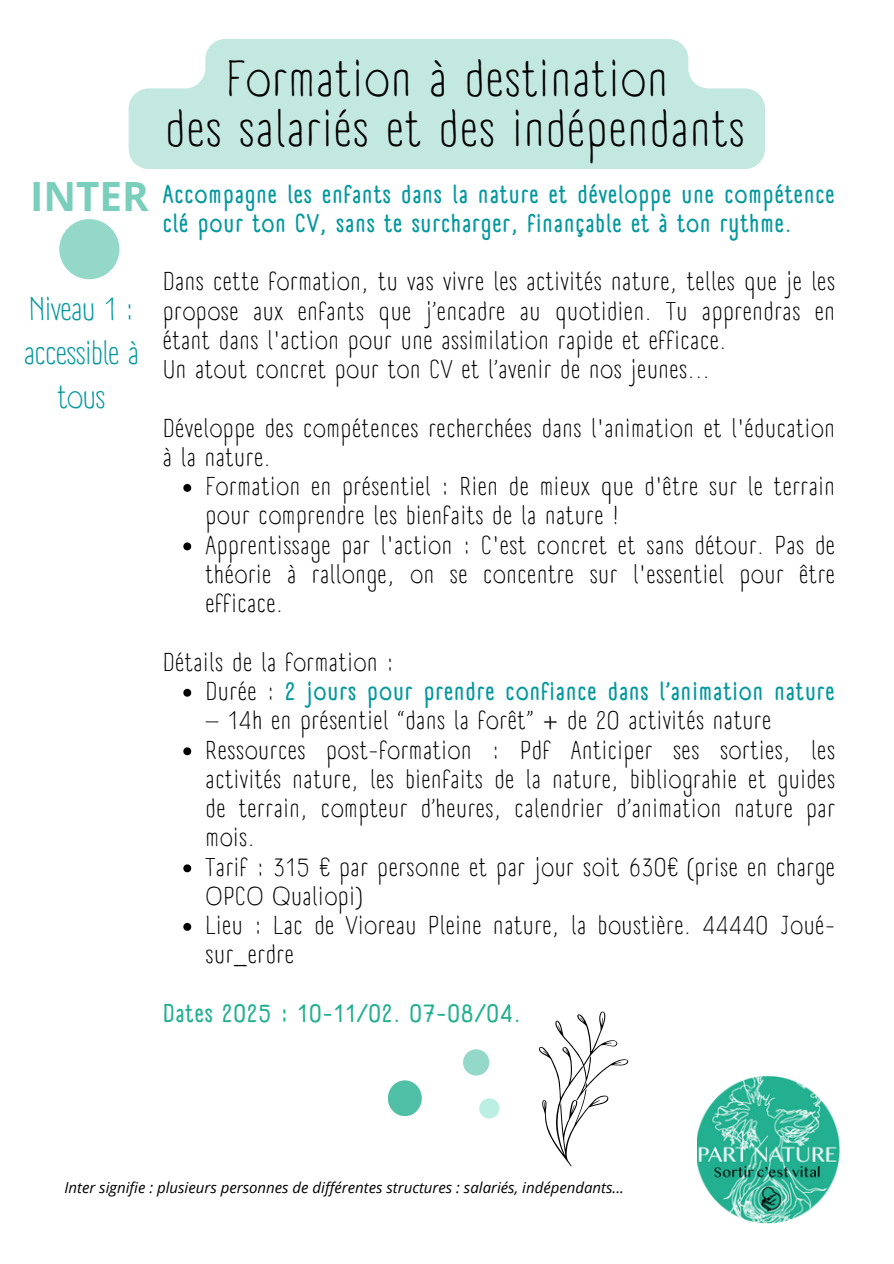
<style>
.page{position:relative;width:894px;height:1264px;background:#fff}
.page>*{position:absolute;margin:0;border:0;box-sizing:border-box;transform-origin:0 0}
.t1{font:49.5px/49.5px "A Day Without Sun Text";letter-spacing:.05em;color:#000;text-align:center}
.t2{font:700 40.35px "Open Sans";color:#79cfbb}
.t3{font:31.8px/43.8px "A Day Without Sun Text";color:#03989e;text-align:center}
.t4{font:25.2px/29.2px "A Day Without Sun Text";letter-spacing:.05em;color:#000}
.t5{font:700 25.2px/29.2px "A Day Without Sun Text";letter-spacing:.05em;color:#03989e}
.t6{font:700 25.2px "A Day Without Sun Text";letter-spacing:.05em;color:#24b090}
.t7{font:italic 15px "Open Sans";color:#000}
.s1{font-weight:400;color:#000}
</style>
<div class="page">
<svg style="left:538px;top:1011px;width:90px;height:155px"></svg>
<svg style="left:129px;top:39px;width:635px;height:130px;fill:#c2e8e0"></svg>
<div style="left:59px;top:219px;width:60px;height:60px;background:#93d8c8;border-radius:50%"></div>
<div style="left:463px;top:1049px;width:26px;height:26px;background:#93d8c8;border-radius:50%"></div>
<div style="left:479px;top:1098px;width:20px;height:20px;background:#bbefe3;border-radius:50%"></div>
<div style="left:388px;top:1080px;width:33px;height:36px;background:#4fbfa6;border-radius:50%"></div>
<svg style="left:183px;top:484px;width:8px;height:8px"></svg>
<svg style="left:183px;top:542px;width:8px;height:8px"></svg>
<svg style="left:183px;top:688px;width:8px;height:8px"></svg>
<svg style="left:183px;top:747px;width:8px;height:8px"></svg>
<svg style="left:183px;top:864px;width:8px;height:8px"></svg>
<svg style="left:183px;top:922px;width:8px;height:8px"></svg>
<img style="left:697px;top:1075px;width:142px;height:147px">
<h4 class="t2" style="left:30px;top:167px;width:120px">INTER</h4>
<p class="t3" style="left:24px;top:287px;width:116px">Niveau 1 : accessible à tous</p>
<h1 class="t1" style="left:166px;top:54px;width:579px">Formation à destination<br>des salariés et des indépendants</h1>
<h2 class="t5" style="left:163px;top:179px;width:673px">Accompagne les enfants dans la nature et développe une compétence clé pour ton CV, sans te surcharger, finançable et à ton rythme.</h2>
<h4 class="t4" style="left:163px;top:267px;width:673px">Dans cette formation, tu vas vivre les activités nature, telles que je les propose aux enfants que j’encadre au quotidien. Tu apprendras en étant dans l'action pour une assimilation rapide et efficace.<br>Un atout concret pour ton CV et l’avenir de nos jeunes...</h4>
<h5 class="t4" style="left:163px;top:413px;width:673px">Développe des compétences recherchées dans l'animation et l'éducation à la nature.</h5>
<h5 class="t4" style="left:206px;top:472px;width:630px">Formation en présentiel : Rien de mieux que d'être sur le terrain pour comprendre les bienfaits de la nature !</h5>
<p class="t4" style="left:206px;top:530px;width:630px;text-align:justify">Apprentissage par l'action : C'est concret et sans détour. Pas de théorie à rallonge, on se concentre sur l'essentiel pour être efficace.</p>
<p class="t4" style="left:163px;top:647px;width:232px">Détails de la formation :</p>
<h5 class="t5" style="left:206px;top:676px;width:630px"><span class="s1">Durée :</span> 2 jours pour prendre confiance dans l’animation nature</h5>
<h5 class="t4" style="left:206px;top:706px;width:566px">– 14h en présentiel “dans la forêt” + de 20 activités nature</h5>
<p class="t4" style="left:206px;top:735px;width:630px;text-align:justify">Ressources post-formation : Pdf Anticiper ses sorties, les activités nature, les bienfaits de la nature, bibliograhie et guides de terrain, compteur d’heures, calendrier d’animation nature par mois.</p>
<p class="t4" style="left:206px;top:852px;width:630px">Tarif : 315 € par personne et par jour soit 630€ (prise en charge<br>OPCO Qualiopi)</p>
<p class="t4" style="left:206px;top:910px;width:630px">Lieu : Lac de Vioreau Pleine nature, la boustière. 44440 Joué&shy;sur_erdre</p>
<p class="t6" style="left:163px;top:997px;width:359px">Dates 2025 : 10-11/02. 07-08/04.</p>
<h3 class="t7" style="left:64px;top:1176px;width:561px">Inter signifie : plusieurs personnes de différentes structures : salariés, indépendants...</h3>
</div>
